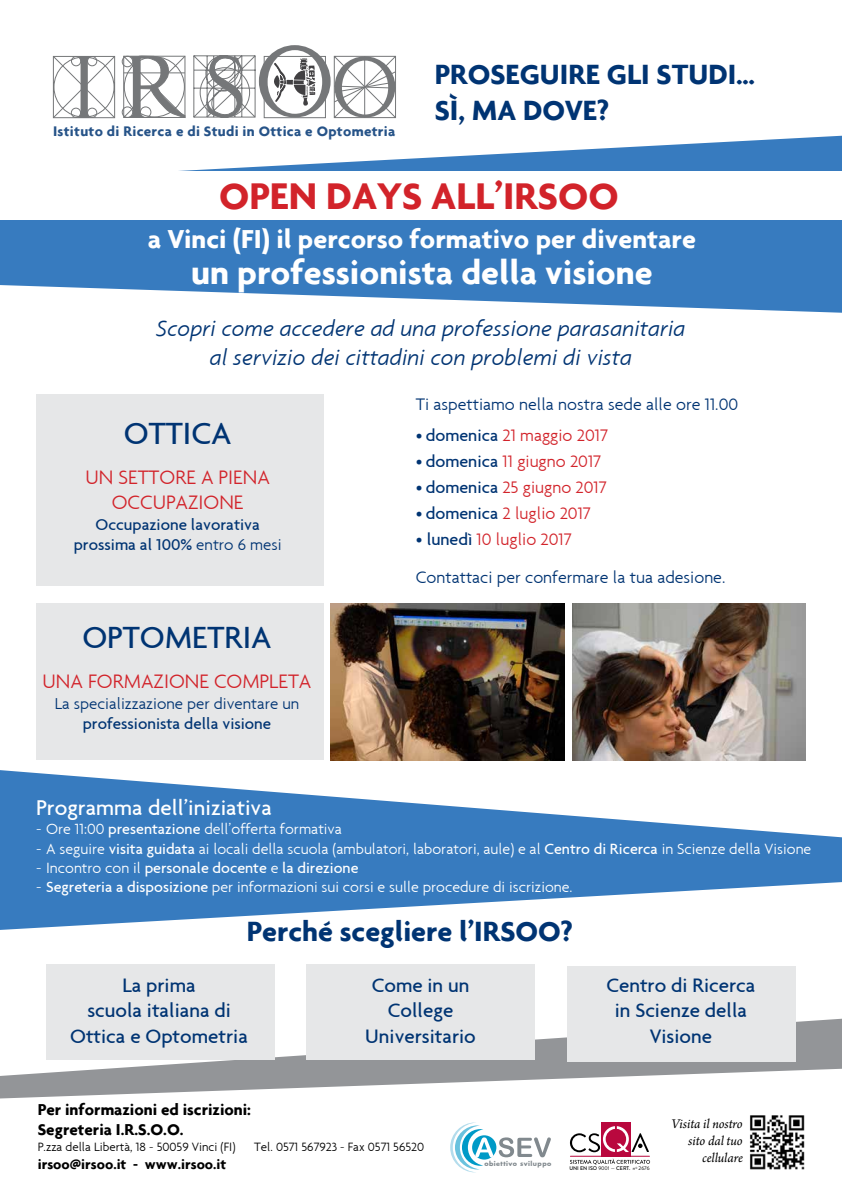
<style>
.page{position:relative;width:842px;height:1191px;background:#fff}
.page>*{position:absolute;margin:0;border:0;box-sizing:border-box;transform-origin:0 0}
.t1{font:700 40px "Agenda";color:#d2232a}
.t2{font:700 36px "Agenda";color:#fff}
.t3{font:500 33px "Agenda";color:#003473}
.t4{font:700 30px/36px "Agenda";color:#003473}
.t5{font:700 28px "Agenda";color:#fff}
.t6{font:italic 300 24px/28.8px "Agenda";color:#003473;text-align:center}
.t7{font:500 23px "Agenda";color:#fff}
.t8{font:500 21px/25.2px "Agenda";color:#003473;text-align:center}
.t9{font:300 21px/25.2px "Agenda";color:#d2232a;text-align:center}
.t10{font:300 18px/37.3px "Agenda";color:#003473}
.t11{font:300 18px "Agenda";color:#d2232a}
.t12{font:500 17px/20.4px "Agenda";color:#003473;text-align:center}
.t13{font:700 17px/20.4px "Agenda";color:#000}
.t14{font:300 17px "Agenda";color:#003473}
.t15{font:300 16px "Agenda";color:#fff}
.t16{font:500 16px "Agenda";color:#fff}
.t17{font:700 15px "Agenda";letter-spacing:.02em;color:#265388}
.t18{font:700 15px "Agenda";color:#000}
.t19{font:italic 14px/16.8px "Arno Pro";letter-spacing:-.005em;color:#000;text-align:right}
.t20{font:300 13px "Agenda";color:#000}
.t21{font:700 6.3px "Futura";letter-spacing:.07em;color:#81898e}
.t22{font:500 5.3px "Brandon Grotesque";color:#000}
.s1{font-weight:300}
.s2{color:#003473}
.s3{font-weight:500;color:#003473}
.s4{font-weight:500}
.s5{color:#d2232a}
.s6{font-weight:400}
</style>
<div class="page">
<div style="left:36px;top:394px;width:287px;height:191px;background:#e6e7e8"></div>
<div style="left:36px;top:603px;width:287px;height:157px;background:#e6e7e8"></div>
<svg style="left:0;top:1018px;width:842px;height:80px;fill:#939598"></svg>
<svg style="left:0;top:136px;width:842px;height:177px;fill:#377bbf"></svg>
<svg style="left:0;top:770px;width:842px;height:160px;fill:#377bbf"></svg>
<svg style="left:31px;top:136px;width:390px;height:16px"></svg>
<div style="left:0;top:171px;width:842px;height:49px;background:#fff"></div>
<svg style="left:52px;top:45px;width:345px;height:107px"></svg>
<svg style="left:499px;top:1137px;width:52px;height:20px"></svg>
<div style="left:472px;top:1135px;width:24px;height:24px;background:#009ac7;border-radius:50%"></div>
<svg style="left:450px;top:1122px;width:43px;height:50px"></svg>
<img style="left:750px;top:1115px;width:55px;height:55px">
<svg style="left:570px;top:1158px;width:80px;height:6px"></svg>
<hr style="left:570px;top:1155px;width:79px;height:1px;background:#b9083e">
<div style="left:601px;top:1122px;width:30px;height:34px;background:#b9083e"></div>
<svg style="left:570px;top:1126px;width:79px;height:26px"></svg>
<div style="left:47px;top:964px;width:228px;height:95px;background:#e6e7e8"></div>
<div style="left:307px;top:964px;width:228px;height:95px;background:#e6e7e8"></div>
<div style="left:567px;top:966px;width:228px;height:95px;background:#e6e7e8"></div>
<img style="left:572px;top:604px;width:234px;height:157px">
<img style="left:331px;top:604px;width:234px;height:157px">
<p class="t17" style="left:53px;top:122px;width:344px">Istituto di Ricerca e di Studi in Ottica e Optometria</p>
<h3 class="t4" style="left:435px;top:56px;width:322px;text-indent:85px">guire gli studi…<br>Sì, ma DOVE?</h3>
<h3 class="t4" style="left:435px;top:56px;width:34px">Prose</h3>
<h1 class="t1" style="left:219px;top:171px;width:401px">OPEN DAYS ALL’IRSOO</h1>
<h3 class="t5" style="left:148px;top:222px;width:550px">a Vinci (FI) il percorso formativo per diventare</h3>
<h2 class="t2" style="left:191px;top:250px;width:463px">un professionista della visione</h2>
<h3 class="t6" style="left:156px;top:313px;width:531px">Scopri come accedere ad una professione parasanitaria al servizio dei cittadini con problemi di vista</h3>
<h3 class="t3" style="left:124px;top:413px;width:109px">OTTICA</h3>
<h3 class="t9" style="left:85px;top:464px;width:186px">UN SETTORE A PIENA<br>OCCUPAZIONE</h3>
<p class="t12" style="left:74px;top:514px;width:209px">Occupazione lavorativa prossima al 100% <span class="s1">entro 6 mesi</span></p>
<h3 class="t3" style="left:82px;top:617px;width:191px">OPTOMETRIA</h3>
<h3 class="t9" style="left:42px;top:668px;width:271px">UNA FORMAZIONE COMPLETA</h3>
<p class="t14" style="left:55px;top:693px;width:246px">La specializzazione per diventare un</p>
<p class="t12" style="left:83px;top:713px;width:190px">professionista della visione</p>
<p class="t10" style="left:416px;top:385px;width:324px">Ti aspettiamo nella nostra sede alle ore 11.00</p>
<p class="t11" style="left:416px;top:425px;width:194px"><span class="s2">•</span> <span class="s3">domenica</span> 21 maggio 2017</p>
<p class="t11" style="left:416px;top:451px;width:187px"><span class="s2">•</span> <span class="s3">domenica</span> 11 giugno 2017</p>
<p class="t11" style="left:416px;top:477px;width:192px"><span class="s2">•</span> <span class="s3">domenica</span> 25 giugno 2017</p>
<p class="t11" style="left:416px;top:503px;width:177px"><span class="s2">•</span> <span class="s3">domenica</span> 2 luglio 2017</p>
<p class="t10" style="left:416px;top:521px;width:311px">• <span class="s4">lunedì</span> <span class="s5">10 luglio 2017<br></span>Contattaci per confermare la tua adesione.</p>
<h3 class="t7" style="left:36px;top:793px;width:237px">Programma dell’iniziativa</h3>
<p class="t15" style="left:36px;top:820px;width:307px">- Ore 11:00 <span class="s4">presentazione</span> dell’offerta formativa</p>
<p class="t15" style="left:36px;top:839px;width:777px">- A seguire <span class="s4">visita guidata</span> ai locali della scuola (ambulatori, laboratori, aule) e al <span class="s4">Centro di Ricerca</span> in Scienze della Visione</p>
<p class="t16" style="left:36px;top:858px;width:324px"><span class="s1">- Incontro con il</span> personale docente <span class="s1">e</span> la direzione</p>
<p class="t15" style="left:36px;top:877px;width:538px">- <span class="s4">Segreteria a disposizione</span> per informazioni sui corsi e sulle procedure di iscrizione.</p>
<h3 class="t4" style="left:247px;top:913px;width:328px">Perché scegliere l’IRSOO?</h3>
<h3 class="t8" style="left:70px;top:972px;width:179px">La prima<br>scuola italiana di<br>Ottica e Optometria</h3>
<h3 class="t8" style="left:365px;top:972px;width:112px">Come in un<br>College<br>Universitario</h3>
<h3 class="t8" style="left:606px;top:972px;width:150px">Centro di Ricerca in Scienze della<br>Visione</h3>
<p class="t13" style="left:38px;top:1098px;width:215px">Per informazioni ed iscrizioni:<br>Segreteria I.R.S.O.O.</p>
<p class="t20" style="left:38px;top:1138px;width:199px">P.zza della Libertà, 18 - 50059 Vinci (FI)</p>
<p class="t20" style="left:254px;top:1138px;width:172px">Tel. 0571 567923 - Fax 0571 56520</p>
<p class="t18" style="left:38px;top:1154px;width:190px">irsoo@irsoo.it - www.irsoo.it</p>
<p class="t21" style="left:484px;top:1159px;width:68px">obiettivo sviluppo</p>
<p class="t22" style="left:569px;top:1165px;width:82px">UNI EN ISO <span class="s6">9001 —</span> CERT. <span class="s6">n</span><sup>0</sup> <span class="s6">2676</span></p>
<p class="t19" style="left:671px;top:1116px;width:73px">Visita il nostro sito dal tuo cellulare</p>
</div>
